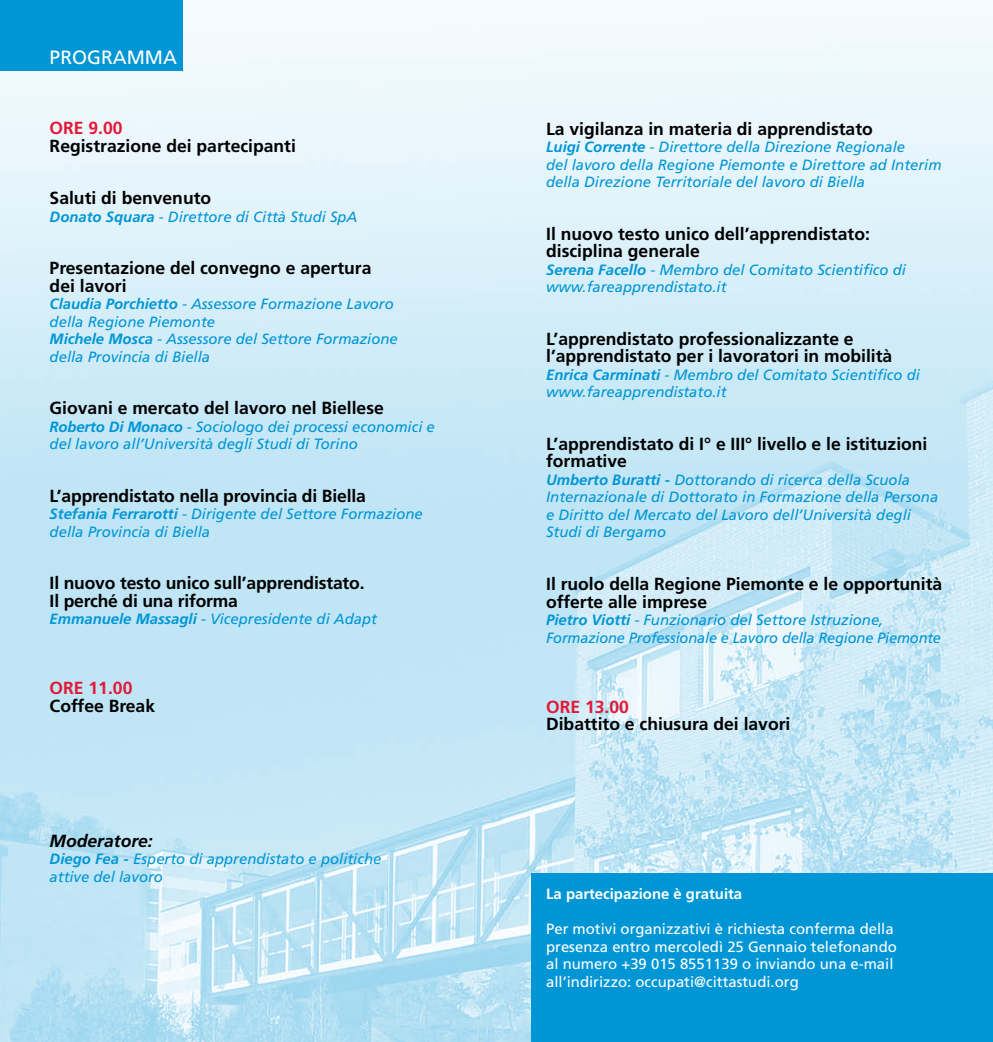
<style>
.page{position:relative;width:993px;height:1042px;background:#fff}
.page>*{position:absolute;margin:0;border:0;box-sizing:border-box;transform-origin:0 0}
.t1{font:19.25px "Frutiger";color:#fff}
.t2{font:700 17.5px/17.5px "Frutiger";color:#000}
.t3{font:700 17.5px "Frutiger";color:#e31837}
.t4{font:italic 700 17.5px "Frutiger";color:#000}
.t5{font:italic 14.88px/17.5px "Frutiger";color:#0096d6}
.t6{font:14.88px/17.5px "Frutiger";color:#fff}
.t7{font:700 14.88px "Frutiger";color:#fff}
.s1{font-weight:700}
</style>
<div class="page">
<img style="left:0;top:0;width:992px;height:1042px">
<div style="left:531px;top:874px;width:461px;height:168px;background:#0096d6"></div>
<div style="left:0;top:0;width:183px;height:71px;background:#0096d6"></div>
<p class="t1" style="left:50px;top:46px;width:129px">PROGRAMMA</p>
<p class="t3" style="left:50px;top:118px;width:74px">Ore 9.00</p>
<p class="t2" style="left:50px;top:137px;width:248px">Registrazione dei partecipanti</p>
<p class="t2" style="left:50px;top:189px;width:163px">Saluti di benvenuto</p>
<p class="t5" style="left:50px;top:208px;width:309px"><span class="s1">Donato Squara</span> - Direttore di Città Studi SpA</p>
<p class="t2" style="left:50px;top:259px;width:323px">Presentazione del convegno e apertura dei lavori</p>
<p class="t5" style="left:50px;top:295px;width:349px"><span class="s1">Claudia Porchietto</span> - Assessore Formazione Lavoro della Regione Piemonte<br><span class="s1">Michele Mosca</span> - Assessore del Settore Formazione della Provincia di Biella</p>
<p class="t2" style="left:50px;top:399px;width:335px">Giovani e mercato del lavoro nel Biellese</p>
<p class="t5" style="left:50px;top:418px;width:386px"><span class="s1">Roberto Di Monaco</span> - Sociologo dei processi economici e del lavoro all’Università degli Studi di Torino</p>
<p class="t2" style="left:50px;top:487px;width:317px">L’apprendistato nella provincia di Biella</p>
<p class="t5" style="left:50px;top:505px;width:374px"><span class="s1">Stefania Ferrarotti</span> - Dirigente del Settore Formazione della Provincia di Biella</p>
<p class="t2" style="left:50px;top:574px;width:316px">Il nuovo testo unico sull’apprendistato.<br>Il perché di una riforma</p>
<p class="t5" style="left:50px;top:610px;width:329px"><span class="s1">Emmanuele Massagli</span> - Vicepresidente di Adapt</p>
<p class="t3" style="left:50px;top:678px;width:84px">ORE 11.00</p>
<p class="t2" style="left:50px;top:697px;width:107px">Coffee Break</p>
<p class="t4" style="left:50px;top:830px;width:105px">Moderatore:</p>
<p class="t5" style="left:50px;top:850px;width:333px"><span class="s1">Diego Fea -</span> Esperto di apprendistato e politiche attive del lavoro</p>
<p class="t2" style="left:546px;top:120px;width:328px">La vigilanza in materia di apprendistato</p>
<p class="t5" style="left:546px;top:139px;width:397px"><span class="s1">Luigi Corrente</span> - Direttore della Direzione Regionale<br>del lavoro della Regione Piemonte e Direttore ad Interim della Direzione Territoriale del lavoro di Biella</p>
<p class="t2" style="left:546px;top:225px;width:325px">Il nuovo testo unico dell’apprendistato: disciplina generale</p>
<p class="t5" style="left:546px;top:261px;width:361px"><span class="s1">Serena Facello</span> - Membro del Comitato Scientifico di www.fareapprendistato.it</p>
<p class="t2" style="left:546px;top:330px;width:347px">L’apprendistato professionalizzante e l’apprendistato per i lavoratori in mobilità</p>
<p class="t5" style="left:546px;top:366px;width:375px"><span class="s1">Enrica Carminati</span> - Membro del Comitato Scientifico di www.fareapprendistato.it</p>
<p class="t2" style="left:546px;top:435px;width:382px">L’apprendistato di I° e III° livello e le istituzioni formative</p>
<p class="t5" style="left:546px;top:471px;width:393px"><span class="s1">Umberto Buratti -</span> Dottorando di ricerca della Scuola Internazionale di Dottorato in Formazione della Persona e Diritto del Mercato del Lavoro dell’Università degli Studi di Bergamo</p>
<p class="t2" style="left:546px;top:575px;width:397px">Il ruolo della Regione Piemonte e le opportunità offerte alle imprese</p>
<p class="t5" style="left:546px;top:611px;width:396px"><span class="s1">Pietro Viotti</span> - Funzionario del Settore Istruzione,<br>Formazione Professionale e Lavoro della Regione Piemonte</p>
<p class="t3" style="left:546px;top:696px;width:84px">Ore 13.00</p>
<p class="t2" style="left:546px;top:715px;width:246px">Dibattito e chiusura dei lavori</p>
<p class="t7" style="left:546px;top:885px;width:197px">La partecipazione è gratuita</p>
<p class="t6" style="left:546px;top:920px;width:352px">Per motivi organizzativi è richiesta conferma della presenza entro mercoledì 25 Gennaio telefonando al numero +39 015 8551139 o inviando una e-mail all’indirizzo: occupati@cittastudi.org</p>
</div>
